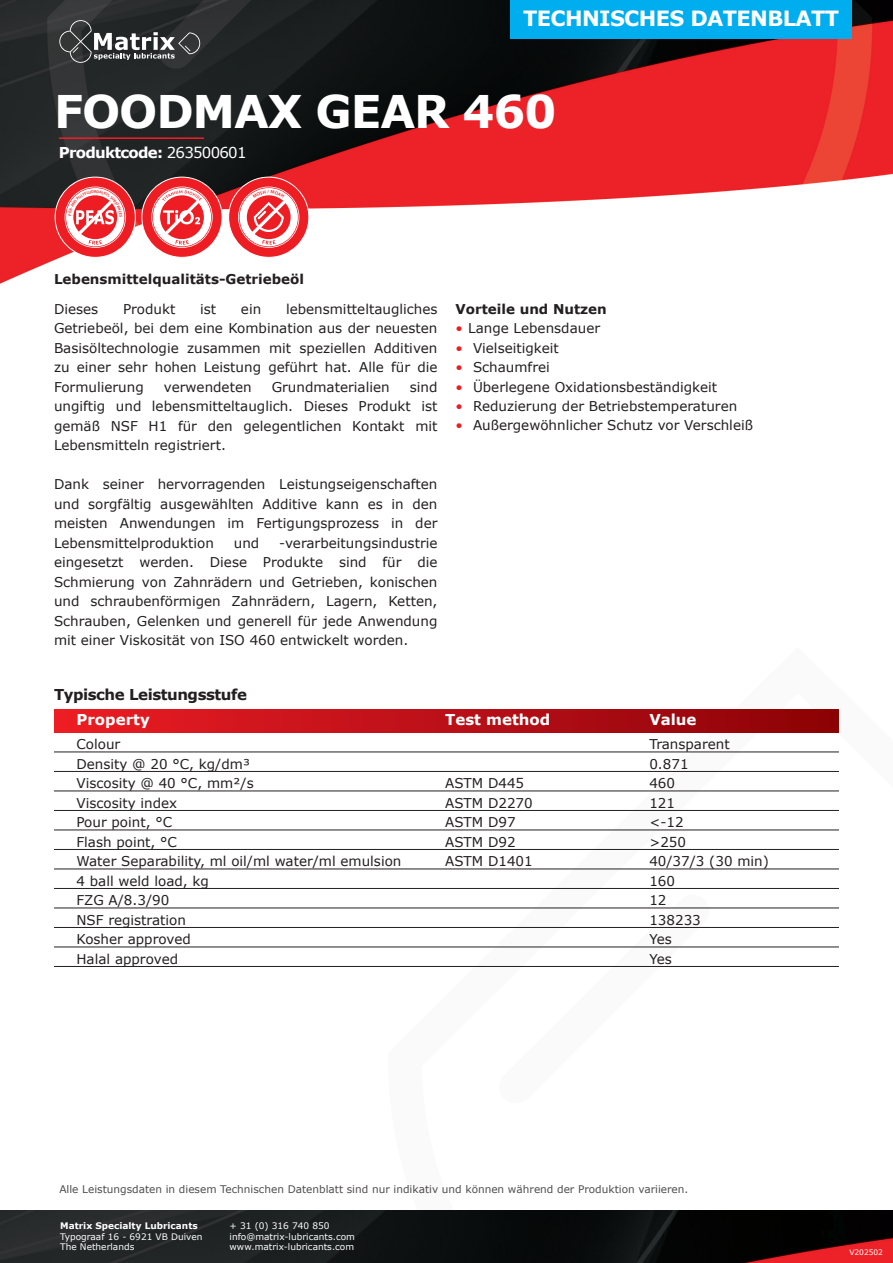
<style>
.page{position:relative;width:893px;height:1263px;background:#fff}
.page>*{position:absolute;margin:0;border:0;box-sizing:border-box;transform-origin:0 0}
.t1{font:700 45px "Verdana";letter-spacing:-.025em;color:#fff}
.t2{font:700 21px "Verdana";letter-spacing:-.03em;color:#fff}
.t3{font:700 15px "Verdana";color:#fff}
.t4{font:700 15px "Verdana";letter-spacing:-.03em;color:#231f20}
.t5{font:700 15px "Verdana";letter-spacing:-.05em;color:#fff}
.t6{font:13.5px/19.5px "Verdana";color:#231f20;text-align:justify}
.t7{font:700 13.5px "Verdana";color:#231f20}
.t8{font:10.5px "Verdana";color:#231f20}
.t9{font:9px/10.5px "Verdana";color:#fff}
.t10{font:700 9px "Verdana";color:#fff}
.t11{font:7.5px "Verdana";color:#fff}
.s1{font-weight:400}
.s2{color:#ee1d23}
</style>
<div class="page">
<img style="left:0;top:0;width:893px;height:284px">
<svg style="left:388px;top:709px;width:505px;height:502px"></svg>
<div style="left:510px;top:0;width:342px;height:38px;background:#00aeef"></div>
<svg style="left:59px;top:20px;width:141px;height:43px"></svg>
<img style="left:0;top:1211px;width:893px;height:52px">
<div style="left:54px;top:710px;width:785px;height:23px;background:linear-gradient(to right,#ec1d26,#8a0207)"></div>
<hr style="left:54px;top:752px;width:785px;height:1px;background:#231f20">
<hr style="left:54px;top:771px;width:785px;height:1px;background:#231f20">
<hr style="left:54px;top:791px;width:785px;height:1px;background:#231f20">
<hr style="left:54px;top:810px;width:785px;height:1px;background:#231f20">
<hr style="left:54px;top:830px;width:785px;height:1px;background:#231f20">
<hr style="left:54px;top:849px;width:785px;height:1px;background:#231f20">
<hr style="left:54px;top:869px;width:785px;height:1px;background:#231f20">
<hr style="left:54px;top:888px;width:785px;height:1px;background:#231f20">
<hr style="left:54px;top:908px;width:785px;height:1px;background:#231f20">
<hr style="left:54px;top:927px;width:785px;height:1px;background:#231f20">
<hr style="left:54px;top:947px;width:785px;height:1px;background:#231f20">
<hr style="left:54px;top:966px;width:785px;height:1px;background:#231f20">
<hr style="left:59px;top:137px;width:145px;height:2px;background:#ee1d23">
<svg style="left:55px;top:177px;width:254px;height:81px"></svg>
<h2 class="t2" style="left:523px;top:5px;width:318px">TECHNISCHES DATENBLATT</h2>
<h1 class="t1" style="left:54px;top:83px;width:504px">FOODMAX GEAR 460</h1>
<p class="t5" style="left:59px;top:143px;width:189px">Produktcode: <span class="s1">263500601</span></p>
<p class="t7" style="left:54px;top:270px;width:252px">Lebensmittelqualitäts-Getriebeöl</p>
<p class="t6" style="left:54px;top:299px;width:385px;text-indent:232px">lebensmitteltaugliches Getriebeöl, bei dem eine Kombination aus der neuesten Basisöltechnologie zusammen mit speziellen Additiven zu einer sehr hohen Leistung geführt hat. Alle für die Formulierung</p>
<p class="t6" style="left:54px;top:299px;width:46px">Dieses</p>
<p class="t6" style="left:123px;top:299px;width:54px">Produkt</p>
<p class="t6" style="left:200px;top:299px;width:18px">ist</p>
<p class="t6" style="left:241px;top:299px;width:22px">ein</p>
<p class="t6" style="left:54px;top:377px;width:385px;text-indent:356px">sind ungiftig und lebensmitteltauglich. Dieses Produkt ist gemäß NSF H1 für den gelegentlichen Kontakt mit Lebensmitteln registriert.</p>
<p class="t6" style="left:54px;top:475px;width:385px">Dank seiner hervorragenden Leistungseigenschaften und sorgfältig ausgewählten Additive kann es in den meisten Anwendungen im Fertigungsprozess in der Lebensmittelproduktion</p>
<p class="t6" style="left:164px;top:377px;width:89px">verwendeten</p>
<p class="t6" style="left:272px;top:377px;width:119px">Grundmaterialien</p>
<p class="t6" style="left:54px;top:533px;width:385px;text-indent:225px">-verarbeitungsindustrie eingesetzt werden. Diese Produkte sind für die Schmierung von Zahnrädern und Getrieben, konischen und schraubenförmigen Zahnrädern, Lagern, Ketten, Schrauben, Gelenken und generell für jede Anwendung mit einer Viskosität von ISO 460 entwickelt worden.</p>
<p class="t6" style="left:234px;top:533px;width:27px">und</p>
<p class="t7" style="left:455px;top:300px;width:153px">Vorteile und Nutzen</p>
<p class="t6" style="left:455px;top:319px;width:146px"><span class="s2">•</span> Lange Lebensdauer</p>
<p class="t6" style="left:455px;top:338px;width:105px"><span class="s2">•</span> Vielseitigkeit</p>
<p class="t6" style="left:455px;top:358px;width:96px"><span class="s2">•</span> Schaumfrei</p>
<p class="t6" style="left:455px;top:377px;width:263px"><span class="s2">•</span> Überlegene Oxidationsbeständigkeit</p>
<p class="t6" style="left:455px;top:396px;width:283px"><span class="s2">•</span> Reduzierung der Betriebstemperaturen</p>
<p class="t6" style="left:455px;top:416px;width:299px"><span class="s2">•</span> Außergewöhnlicher Schutz vor Verschleiß</p>
<p class="t4" style="left:54px;top:685px;width:195px">Typische Leistungsstufe</p>
<p class="t3" style="left:76px;top:710px;width:75px">Property</p>
<p class="t3" style="left:445px;top:710px;width:107px">Test method</p>
<p class="t3" style="left:649px;top:710px;width:49px">Value</p>
<p class="t6" style="left:76px;top:735px;width:45px">Colour</p>
<p class="t6" style="left:649px;top:735px;width:82px">Transparent</p>
<p class="t6" style="left:76px;top:754px;width:175px">Density @ 20 °C, kg/dm³</p>
<p class="t6" style="left:649px;top:754px;width:41px">0.871</p>
<p class="t6" style="left:76px;top:774px;width:179px">Viscosity @ 40 °C, mm²/s</p>
<p class="t6" style="left:445px;top:774px;width:81px">ASTM D445</p>
<p class="t6" style="left:649px;top:774px;width:27px">460</p>
<p class="t6" style="left:76px;top:793px;width:102px">Viscosity index</p>
<p class="t6" style="left:445px;top:793px;width:89px">ASTM D2270</p>
<p class="t6" style="left:649px;top:793px;width:27px">121</p>
<p class="t6" style="left:76px;top:813px;width:97px">Pour point, °C</p>
<p class="t6" style="left:445px;top:813px;width:72px">ASTM D97</p>
<p class="t6" style="left:649px;top:813px;width:36px">&lt;-12</p>
<p class="t6" style="left:76px;top:832px;width:102px">Flash point, °C</p>
<p class="t6" style="left:445px;top:832px;width:72px">ASTM D92</p>
<p class="t6" style="left:649px;top:832px;width:38px">&gt;250</p>
<p class="t6" style="left:76px;top:852px;width:326px">Water Separability, ml oil/ml water/ml emulsion</p>
<p class="t6" style="left:445px;top:852px;width:89px">ASTM D1401</p>
<p class="t6" style="left:649px;top:852px;width:121px">40/37/3 (30 min)</p>
<p class="t6" style="left:76px;top:871px;width:134px">4 ball weld load, kg</p>
<p class="t6" style="left:649px;top:871px;width:27px">160</p>
<p class="t6" style="left:76px;top:891px;width:94px">FZG A/8.3/90</p>
<p class="t6" style="left:649px;top:891px;width:19px">12</p>
<p class="t6" style="left:76px;top:910px;width:111px">NSF registration</p>
<p class="t6" style="left:649px;top:910px;width:53px">138233</p>
<p class="t6" style="left:76px;top:930px;width:116px">Kosher approved</p>
<p class="t6" style="left:649px;top:930px;width:24px">Yes</p>
<p class="t6" style="left:76px;top:949px;width:103px">Halal approved</p>
<p class="t6" style="left:649px;top:949px;width:24px">Yes</p>
<p class="t8" style="left:59px;top:1183px;width:630px">Alle Leistungsdaten in diesem Technischen Datenblatt sind nur indikativ und können während der Produktion variieren.</p>
<p class="t10" style="left:60px;top:1220px;width:139px">Matrix Specialty Lubricants</p>
<p class="t9" style="left:60px;top:1231px;width:144px">Typograaf 16 - 6921 VB Duiven<br>The Netherlands</p>
<p class="t9" style="left:230px;top:1221px;width:127px">+ 31 (0) 316 740 850 info@matrix-lubricants.com www.matrix-lubricants.com</p>
<p class="t11" style="left:849px;top:1247px;width:35px">V202502</p>
</div>
